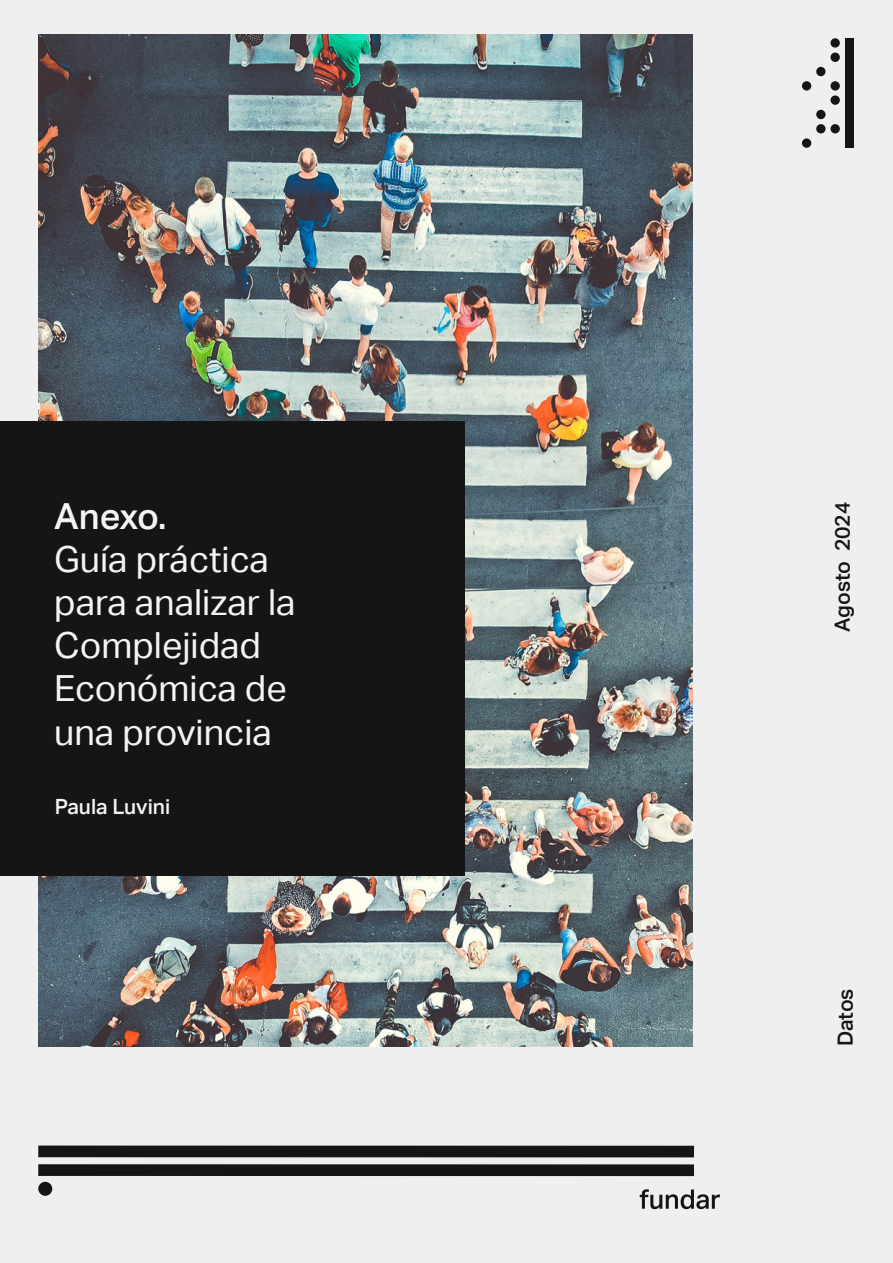
<style>
.page{position:relative;width:893px;height:1263px;background:#efefef}
.page>*{position:absolute;margin:0;border:0;box-sizing:border-box;transform-origin:0 0}
.t1{font:36px/43.2px "Aktiv Grotesk";color:#f5f4f4}
.t2{font:500 36px "Aktiv Grotesk";letter-spacing:-.015em;color:#f5f4f4}
.t3{font:500 21px "Aktiv Grotesk";color:#151515}
.t4{font:500 21px "Aktiv Grotesk";color:#f5f4f4}
</style>
<div class="page">
<img style="left:38px;top:34px;width:654px;height:1012px">
<div style="left:38px;top:1182px;width:14px;height:14px;background:#151515;border-radius:50%"></div>
<div style="left:38px;top:1145px;width:656px;height:12px;background:#151515"></div>
<div style="left:38px;top:1164px;width:656px;height:12px;background:#151515"></div>
<svg style="left:640px;top:1189px;width:80px;height:20px"></svg>
<div style="left:0;top:421px;width:464px;height:454px;background:#151515"></div>
<div style="left:845px;top:38px;width:9px;height:110px;background:#151515"></div>
<div style="left:802px;top:138px;width:9px;height:10px;background:#151515;border-radius:50%"></div>
<div style="left:802px;top:81px;width:9px;height:10px;background:#151515;border-radius:50%"></div>
<div style="left:816px;top:124px;width:9px;height:9px;background:#151515;border-radius:50%"></div>
<div style="left:816px;top:110px;width:9px;height:9px;background:#151515;border-radius:50%"></div>
<div style="left:816px;top:67px;width:9px;height:9px;background:#151515;border-radius:50%"></div>
<svg style="left:830px;top:95px;width:10px;height:10px"></svg>
<svg style="left:830px;top:81px;width:10px;height:10px"></svg>
<div style="left:830px;top:53px;width:10px;height:9px;background:#151515;border-radius:50%"></div>
<div style="left:830px;top:38px;width:10px;height:10px;background:#151515;border-radius:50%"></div>
<div style="left:830px;top:124px;width:10px;height:9px;background:#151515;border-radius:50%"></div>
<p class="t2" style="left:54px;top:495px;width:114px">Anexo.</p>
<p class="t1" style="left:54px;top:538px;width:243px">Guía práctica para analizar la<br>Complejidad<br>Económica de una provincia</p>
<p class="t4" style="left:55px;top:795px;width:117px">Paula Luvini</p>
<p class="t3" style="left:830px;top:632px;width:131px;rotate:-90deg">Agosto 2024</p>
<p class="t3" style="left:833px;top:1046px;width:59px;rotate:-90deg">Datos</p>
</div>
